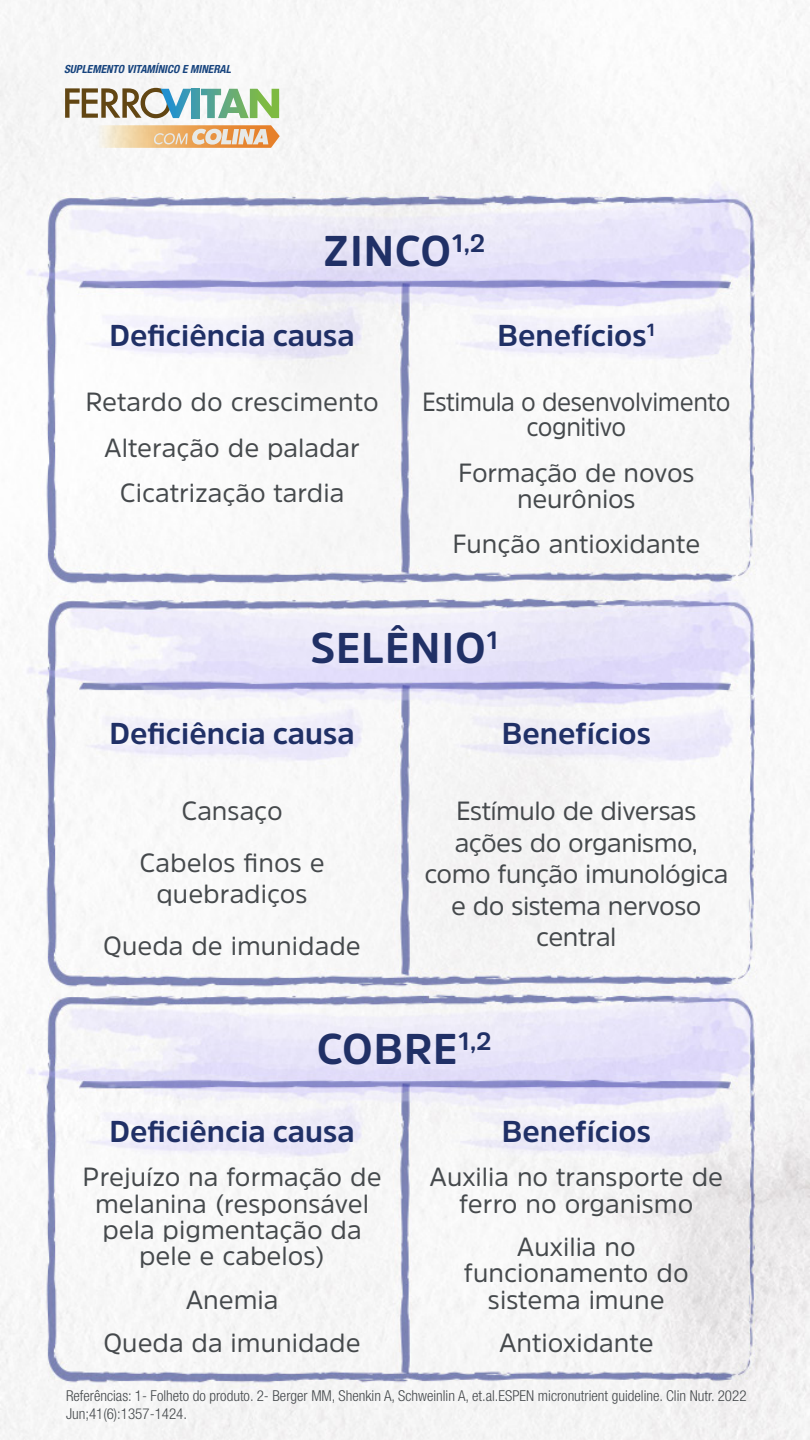
<style>
.page{position:relative;width:810px;height:1440px;background:#fff}
.page>*{position:absolute;margin:0;border:0;box-sizing:border-box;transform-origin:0 0}
.t1{font:700 42.75px "Amsi Pro";letter-spacing:.02em;color:#203066}
.t2{font:700 30px "Amsi Pro";color:#203066}
.t3{font:26.25px/26.2px "Amsi Pro";color:#45494c;text-align:center}
.t4{font:26.25px/31.5px "Amsi Pro";letter-spacing:-.02em;color:#45494c;text-align:center}
.t5{font:26.25px/25.5px "Amsi Pro";letter-spacing:-.02em;color:#45494c;text-align:center;scale:.94 1}
.t6{font:300 condensed 15px/18px "Helvetica Neue LT Std";color:#45494c}
.t7{font:italic 700 condensed 11.25px "Helvetica Neue LT Std";color:#17447e}
</style>
<div class="page">
<img style="left:0;top:0;width:810px;height:1440px">
<svg style="left:65px;top:88px;width:126px;height:30px"></svg>
<div style="left:192px;top:89px;width:8px;height:29px;background:#429da9"></div>
<svg style="left:201px;top:89px;width:78px;height:29px"></svg>
<svg style="left:96px;top:125px;width:184px;height:23px;background:#ecc396"></svg>
<p class="t7" style="left:64px;top:62px;width:168px">SUPLEMENTO VITAMÍNICO E MINERAL</p>
<p class="t1" style="left:323px;top:222px;width:164px">ZINCO<sup>1,2</sup></p>
<p class="t2" style="left:109px;top:315px;width:247px">Deficiência causa</p>
<p class="t2" style="left:498px;top:315px;width:159px">Benefícios<sup>1</sup></p>
<p class="t3" style="left:86px;top:388px;width:295px">Retardo do crescimento</p>
<p class="t3" style="left:104px;top:434px;width:257px">Alteração de paladar</p>
<p class="t3" style="left:120px;top:479px;width:226px">Cicatrização tardia</p>
<p class="t5" style="left:422px;top:388px;width:329px">Estimula o desenvolvimento cognitivo</p>
<p class="t3" style="left:458px;top:459px;width:238px;line-height:25.5px">Formação de novos neurônios</p>
<p class="t3" style="left:452px;top:530px;width:250px">Função antioxidante</p>
<p class="t1" style="left:310px;top:619px;width:190px">SELÊNIO<sup>1</sup></p>
<p class="t2" style="left:109px;top:713px;width:247px">Deficiência causa</p>
<p class="t2" style="left:502px;top:713px;width:151px">Benefícios</p>
<p class="t3" style="left:181px;top:797px;width:103px">Cansaço</p>
<p class="t3" style="left:140px;top:846px;width:187px;line-height:31.5px">Cabelos finos e quebradiços</p>
<p class="t3" style="left:103px;top:932px;width:259px">Queda de imunidade</p>
<p class="t4" style="left:424px;top:795px;width:306px">Estímulo de diversas ações do organismo, como função imunológica e do sistema nervoso central</p>
<p class="t1" style="left:317px;top:1019px;width:177px">COBRE<sup>1,2</sup></p>
<p class="t2" style="left:109px;top:1111px;width:247px">Deficiência causa</p>
<p class="t2" style="left:502px;top:1111px;width:151px">Benefícios</p>
<p class="t3" style="left:83px;top:1163px;width:301px">Prejuízo na formação de melanina (responsável pela pigmentação da pele e cabelos)</p>
<p class="t3" style="left:186px;top:1286px;width:94px">Anemia</p>
<p class="t3" style="left:103px;top:1329px;width:259px">Queda da imunidade</p>
<p class="t3" style="left:429px;top:1163px;width:295px">Auxilia no transporte de ferro no organismo</p>
<p class="t3" style="left:464px;top:1233px;width:226px">Auxilia no funcionamento do sistema imune</p>
<p class="t3" style="left:499px;top:1329px;width:156px">Antioxidante</p>
<p class="t6" style="left:66px;top:1386px;width:682px">Referências: 1- Folheto do produto. 2- Berger MM, Shenkin A, Schweinlin A, et.al.ESPEN micronutrient guideline. Clin Nutr. 2022<br>Jun;41(6):1357-1424.</p>
</div>
